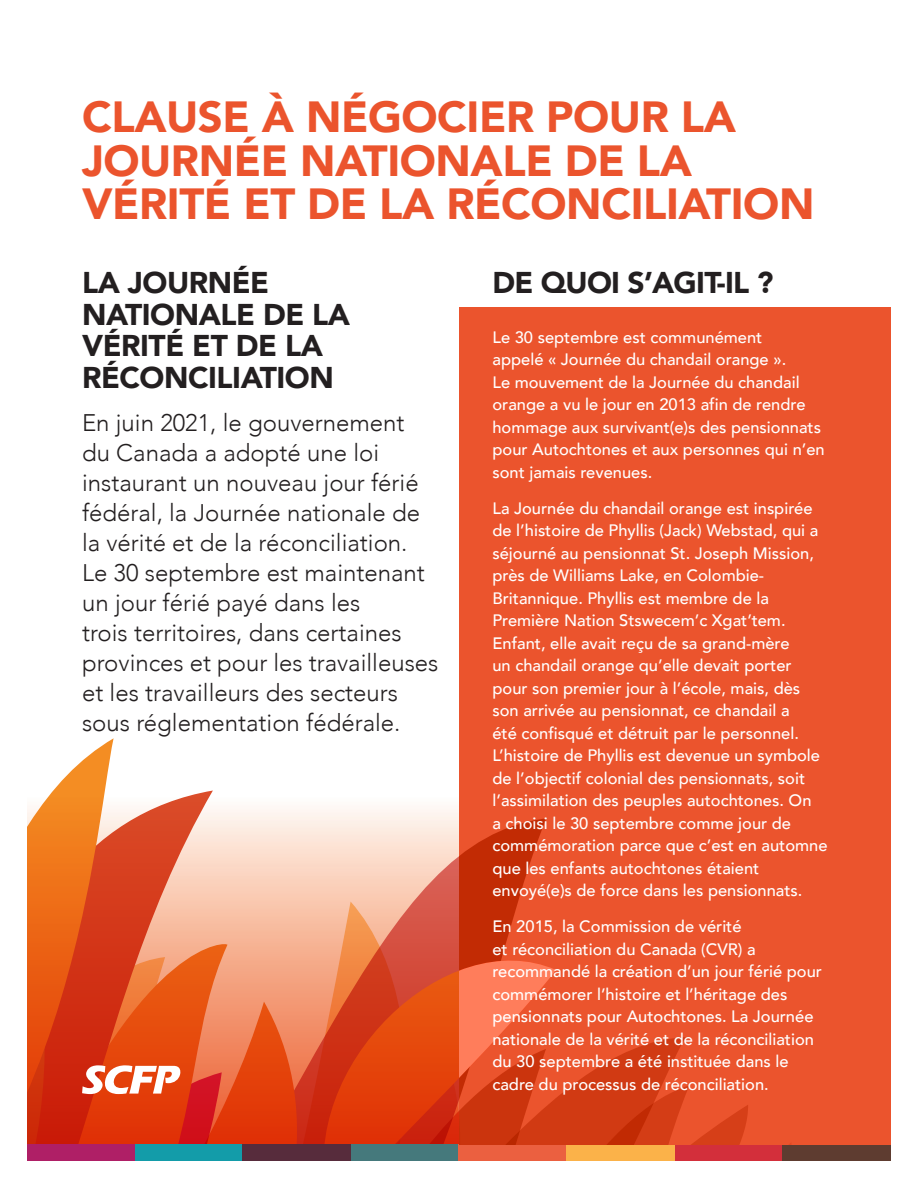
<style>
.page{position:relative;width:918px;height:1188px;background:#fff}
.page>*{position:absolute;margin:0;border:0;box-sizing:border-box;transform-origin:0 0}
.t1{font:900 43.5px/43.5px "Avenir";letter-spacing:-.01em;color:#eb542d}
.Sub_1{font:900 30px/31.5px "Avenir";letter-spacing:-.015em;color:#231f20}
.t2{font:300 24px/30px "Avenir";color:#231f20}
.t3{font:500 16.5px/22.5px "Avenir";color:#fff}
</style>
<div class="page">
<div style="left:27px;top:1144px;width:108px;height:17px;background:#af1f66"></div>
<div style="left:135px;top:1144px;width:108px;height:17px;background:#139ca9"></div>
<div style="left:243px;top:1144px;width:108px;height:17px;background:#572c3c"></div>
<div style="left:351px;top:1144px;width:108px;height:17px;background:#45797c"></div>
<div style="left:459px;top:1144px;width:108px;height:17px;background:#eb6040"></div>
<div style="left:567px;top:1144px;width:108px;height:17px;background:#fbb249"></div>
<div style="left:675px;top:1144px;width:108px;height:17px;background:#d32f3b"></div>
<div style="left:783px;top:1144px;width:108px;height:17px;background:#5e3c30"></div>
<div style="left:460px;top:307px;width:431px;height:837px;background:#eb542d"></div>
<svg style="left:27px;top:738px;width:721px;height:406px"></svg>
<p class="t1" style="left:82px;top:94px;width:734px">CLAUSE À NÉGOCIER POUR LA<br>JOURNÉE NATIONALE DE LA<br>VÉRITÉ ET DE LA RÉCONCILIATION</p>
<p class="Sub_1" style="left:82px;top:266px;width:270px">LA JOURNÉE<br>NATIONALE DE LA<br>VÉRITÉ ET DE LA<br>RÉCONCILIATION</p>
<p class="t2" style="left:82px;top:408px;width:358px">En juin 2021, le gouvernement du Canada a adopté une loi instaurant un nouveau jour férié fédéral, la Journée nationale de la vérité et de la réconciliation.<br>Le 30 septembre est maintenant un jour férié payé dans les<br>trois territoires, dans certaines provinces et pour les travailleuses et les travailleurs des secteurs sous réglementation fédérale.</p>
<p class="Sub_1" style="left:492px;top:266px;width:282px">DE QUOI S’AGIT-IL ?</p>
<p class="t3" style="left:492px;top:325px;width:334px">Le 30 septembre est communément<br>appelé « Journée du chandail orange ».<br>Le mouvement de la Journée du chandail orange a vu le jour en 2013 afin de rendre hommage aux survivant(e)s des pensionnats pour Autochtones et aux personnes qui n’en sont jamais revenues.</p>
<p class="t3" style="left:492px;top:496px;width:337px">La Journée du chandail orange est inspirée de l’histoire de Phyllis (Jack) Webstad, qui a séjourné au pensionnat St. Joseph Mission, près de Williams Lake, en Colombie-Britannique. Phyllis est membre de la Première Nation Stswecem’c Xgat’tem.<br>Enfant, elle avait reçu de sa grand-mère<br>un chandail orange qu’elle devait porter pour son premier jour à l’école, mais, dès son arrivée au pensionnat, ce chandail a<br>été confisqué et détruit par le personnel.<br>L’histoire de Phyllis est devenue un symbole de l’objectif colonial des pensionnats, soit l’assimilation des peuples autochtones. On<br>a choisi le 30 septembre comme jour de commémoration parce que c’est en automne que les enfants autochtones étaient envoyé(e)s de force dans les pensionnats.</p>
<p class="t3" style="left:492px;top:915px;width:331px">En 2015, la Commission de vérité<br>et réconciliation du Canada (CVR) a recommandé la création d’un jour férié pour commémorer l’histoire et l’héritage des pensionnats pour Autochtones. La Journée nationale de la vérité et de la réconciliation du 30 septembre a été instituée dans le cadre du processus de réconciliation.</p>
</div>
